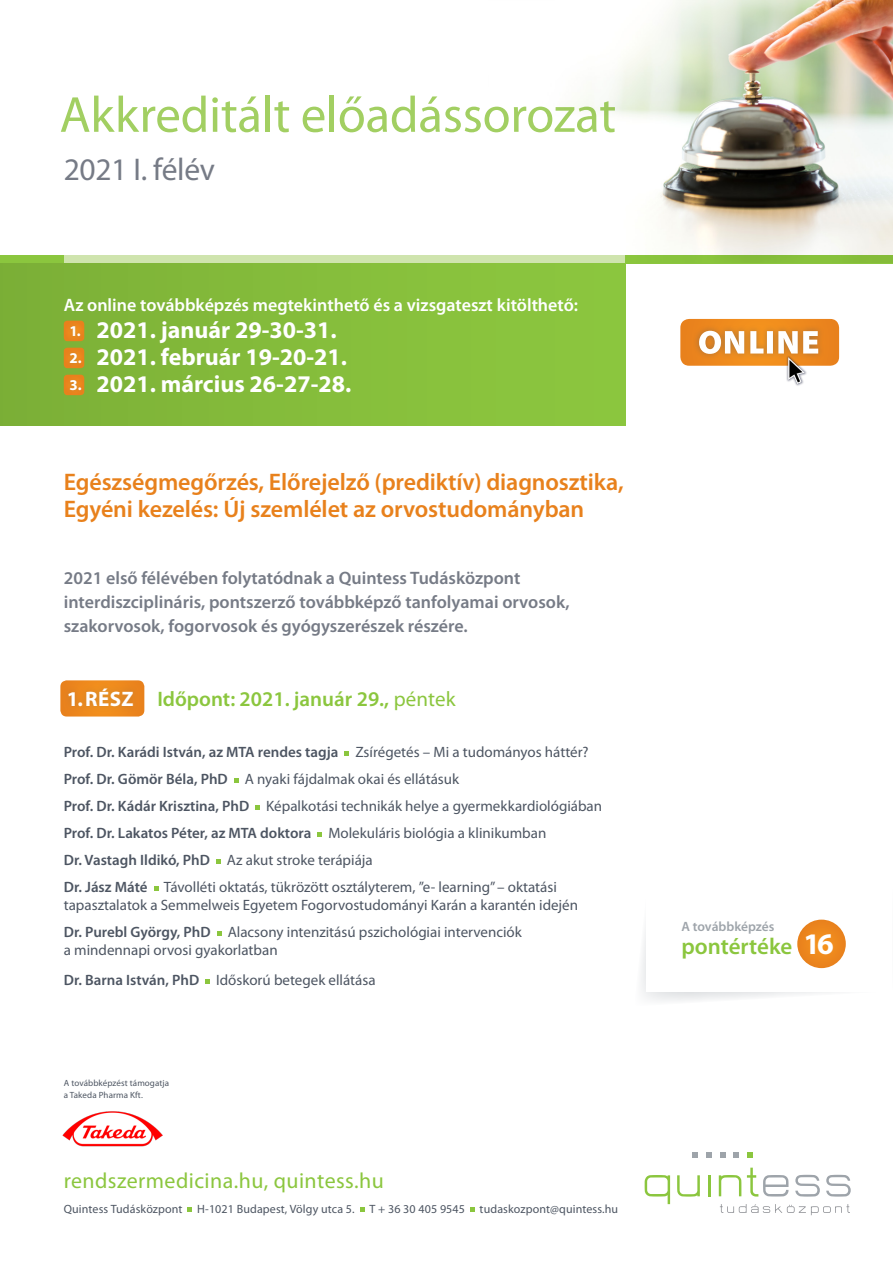
<style>
.page{position:relative;width:893px;height:1263px;background:#fff}
.page>*{position:absolute;margin:0;border:0;box-sizing:border-box;transform-origin:0 0}
.t1{font:51px "Myriad Pro";letter-spacing:-.005em;color:#a2cf62}
.t2{font:31.5px "Myriad Pro";letter-spacing:-.01em;color:#767b86}
.Alcím{font:700 30px "Myriad Pro";color:#fff}
.Alcím-2{font:600 24px "Myriad Pro";letter-spacing:-.005em;color:#e8811c}
.Alcím-3{font:700 24px "Myriad Pro";color:#fff}
.Alcím-4{font:600 22.95px "Myriad Pro";color:#8bc63e}
.t3{font:21.9px "Myriad Pro";letter-spacing:.02em;color:#8bc63e}
.t4{font:600 21px "Myriad Pro";color:#8bc63e}
.t5{font:700 21px "Myriad Pro";color:#fff}
.Alcím-5{font:600 18px "Myriad Pro";color:#767b86}
.Alcím-6{font:600 18px "Myriad Pro";color:#fff}
.kenyér{font:15px/27px "Myriad Pro";color:#4d5562}
.kenyér-2{font:600 15px "Myriad Pro";color:#4d5562}
.t6{font:700 15px "Myriad Pro";color:#fff}
.Alcím-7{font:600 13.5px "Myriad Pro";letter-spacing:-.005em;color:#9ea4aa}
.kenyér-3{font:12px "Myriad Pro";letter-spacing:.01em;color:#4d5562}
.kenyér-4{font:9px "Myriad Pro";letter-spacing:.01em;color:#4d5562}
.s1{font-weight:400}
.s2{font-weight:600}
</style>
<div class="page">
<div style="left:625px;top:255px;width:268px;height:9px;background:#8bc63e"></div>
<div style="left:64px;top:255px;width:561px;height:9px;background:#cfe4ae"></div>
<div style="left:0;top:255px;width:64px;height:9px;background:#8bc63e"></div>
<div style="left:0;top:264px;width:625px;height:161px;background:linear-gradient(to right,#7cb037,#8dc83f)"></div>
<svg style="left:64px;top:321px;width:20px;height:20px"></svg>
<div style="left:67px;top:323px;width:17px;height:17px;background:#e9871e"></div>
<svg style="left:64px;top:348px;width:20px;height:20px"></svg>
<div style="left:66px;top:350px;width:19px;height:17px;background:#e7851f"></div>
<svg style="left:64px;top:375px;width:20px;height:20px"></svg>
<div style="left:66px;top:377px;width:19px;height:17px;background:#e7861f"></div>
<svg style="left:680px;top:319px;width:159px;height:47px"></svg>
<img style="left:782px;top:355px;width:27px;height:31px">
<svg style="left:641px;top:930px;width:188px;height:71px"></svg>
<div style="left:647px;top:888px;width:245px;height:103px;background:#fff"></div>
<svg style="left:797px;top:919px;width:49px;height:49px;background:#ed8a23"></svg>
<svg style="left:345px;top:751px;width:4px;height:4px"></svg>
<svg style="left:234px;top:778px;width:4px;height:4px"></svg>
<svg style="left:256px;top:805px;width:4px;height:4px"></svg>
<svg style="left:318px;top:832px;width:4px;height:4px"></svg>
<svg style="left:216px;top:859px;width:4px;height:4px"></svg>
<svg style="left:154px;top:886px;width:4px;height:4px"></svg>
<svg style="left:217px;top:931px;width:4px;height:4px"></svg>
<svg style="left:206px;top:979px;width:4px;height:4px"></svg>
<svg style="left:60px;top:680px;width:84px;height:36px"></svg>
<div style="left:62px;top:682px;width:78px;height:31px;background:#e7881f"></div>
<img style="left:575px;top:0;width:318px;height:263px">
<svg style="left:645px;top:1175px;width:25px;height:29px"></svg>
<svg style="left:677px;top:1175px;width:23px;height:21px"></svg>
<hr style="left:708px;top:1175px;width:2px;height:21px;background:#8bc63e">
<svg style="left:719px;top:1175px;width:22px;height:21px"></svg>
<svg style="left:795px;top:1175px;width:25px;height:21px"></svg>
<svg style="left:826px;top:1175px;width:25px;height:21px"></svg>
<svg style="left:747px;top:1167px;width:41px;height:29px"></svg>
<svg style="left:693px;top:1152px;width:5px;height:6px"></svg>
<svg style="left:706px;top:1152px;width:6px;height:6px"></svg>
<svg style="left:720px;top:1152px;width:5px;height:6px"></svg>
<svg style="left:734px;top:1152px;width:5px;height:6px"></svg>
<svg style="left:747px;top:1152px;width:6px;height:6px"></svg>
<svg style="left:720px;top:1204px;width:130px;height:11px"></svg>
<svg style="left:188px;top:1207px;width:4px;height:4px"></svg>
<svg style="left:360px;top:1207px;width:4px;height:4px"></svg>
<svg style="left:470px;top:1207px;width:4px;height:4px"></svg>
<img style="left:63px;top:1111px;width:100px;height:36px">
<p class="t1" style="left:60px;top:83px;width:558px">Akkreditált előadássorozat</p>
<p class="t2" style="left:64px;top:150px;width:153px">2021 I. félév</p>
<p class="Alcím-6" style="left:64px;top:294px;width:516px">Az online továbbképzés megtekinthető és a vizsgateszt kitölthető:</p>
<p class="t6" style="left:69px;top:321px;width:13px">1.</p>
<p class="Alcím-3" style="left:96px;top:314px;width:242px">2021. január 29-30-31.</p>
<p class="t6" style="left:69px;top:348px;width:14px">2.</p>
<p class="Alcím-3" style="left:96px;top:341px;width:252px">2021. február 19-20-21.</p>
<p class="t6" style="left:69px;top:375px;width:14px">3.</p>
<p class="Alcím-3" style="left:96px;top:368px;width:256px">2021. március 26-27-28.</p>
<p class="Alcím-2" style="left:64px;top:467px;width:562px">Egészségmegőrzés, Előrejelző (prediktív) diagnosztika,</p>
<p class="Alcím-2" style="left:64px;top:494px;width:522px">Egyéni kezelés: Új szemlélet az orvostudományban</p>
<p class="Alcím-5" style="left:64px;top:566px;width:458px">2021 első félévében folytatódnak a Quintess Tudásközpont</p>
<p class="Alcím-5" style="left:64px;top:590px;width:507px">interdiszciplináris, pontszerző továbbképző tanfolyamai orvosok,</p>
<p class="Alcím-5" style="left:64px;top:614px;width:405px">szakorvosok, fogorvosok és gyógyszerészek részére.</p>
<p class="t5" style="left:67px;top:685px;width:68px">1. RÉSZ</p>
<p class="t4" style="left:157px;top:685px;width:300px">Időpont: 2021. január 29., <span class="s1">péntek</span></p>
<p class="kenyér-2" style="left:64px;top:742px;width:526px">Prof. Dr. Karádi István, az MTA rendes tagja <span class="s1">Zsírégetés – Mi a tudományos háttér?</span></p>
<p class="kenyér" style="left:64px;top:765px;width:397px"><span class="s2">Prof. Dr. Gömör Béla, PhD</span> A nyaki fájdalmak okai és ellátásuk</p>
<p class="kenyér" style="left:64px;top:792px;width:540px"><span class="s2">Prof. Dr. Kádár Krisztina, PhD</span> Képalkotási technikák helye a gyermekkardiológiában<br><span class="s2">Prof. Dr. Lakatos Péter, az MTA doktora</span> Molekuláris biológia a klinikumban</p>
<p class="kenyér" style="left:64px;top:846px;width:310px"><span class="s2">Dr. Vastagh Ildikó, PhD</span> Az akut stroke terápiája</p>
<p class="kenyér" style="left:64px;top:873px;width:495px"><span class="s2">Dr. Jász Máté</span> Távolléti oktatás, tükrözött osztályterem, ”e- learning” – oktatási</p>
<p class="kenyér" style="left:64px;top:891px;width:516px">tapasztalatok a Semmelweis Egyetem Fogorvostudományi Karán a karantén idején</p>
<p class="kenyér" style="left:64px;top:923px;width:460px;line-height:18px"><span class="s2">Dr. Purebl György, PhD</span> Alacsony intenzitású pszichológiai intervenciók a mindennapi orvosi gyakorlatban</p>
<p class="kenyér" style="left:64px;top:966px;width:313px"><span class="s2">Dr. Barna István, PhD</span> Időskorú betegek ellátása</p>
<p class="kenyér-4" style="left:64px;top:1077px;width:107px">A továbbképzést támogatja</p>
<p class="kenyér-4" style="left:64px;top:1089px;width:81px">a Takeda Pharma Kft.</p>
<p class="t3" style="left:64px;top:1167px;width:321px">rendszermedicina.hu, quintess.hu</p>
<p class="kenyér-3" style="left:64px;top:1201px;width:556px">Quintess Tudásközpont H-1021 Budapest, Völgy utca 5. T + 36 30 405 9545 tudaskozpont@quintess.hu</p>
<p class="Alcím-7" style="left:681px;top:918px;width:95px">A továbbképzés</p>
<p class="Alcím-4" style="left:681px;top:931px;width:112px">pontértéke</p>
<p class="Alcím" style="left:804px;top:925px;width:32px">16</p>
</div>
